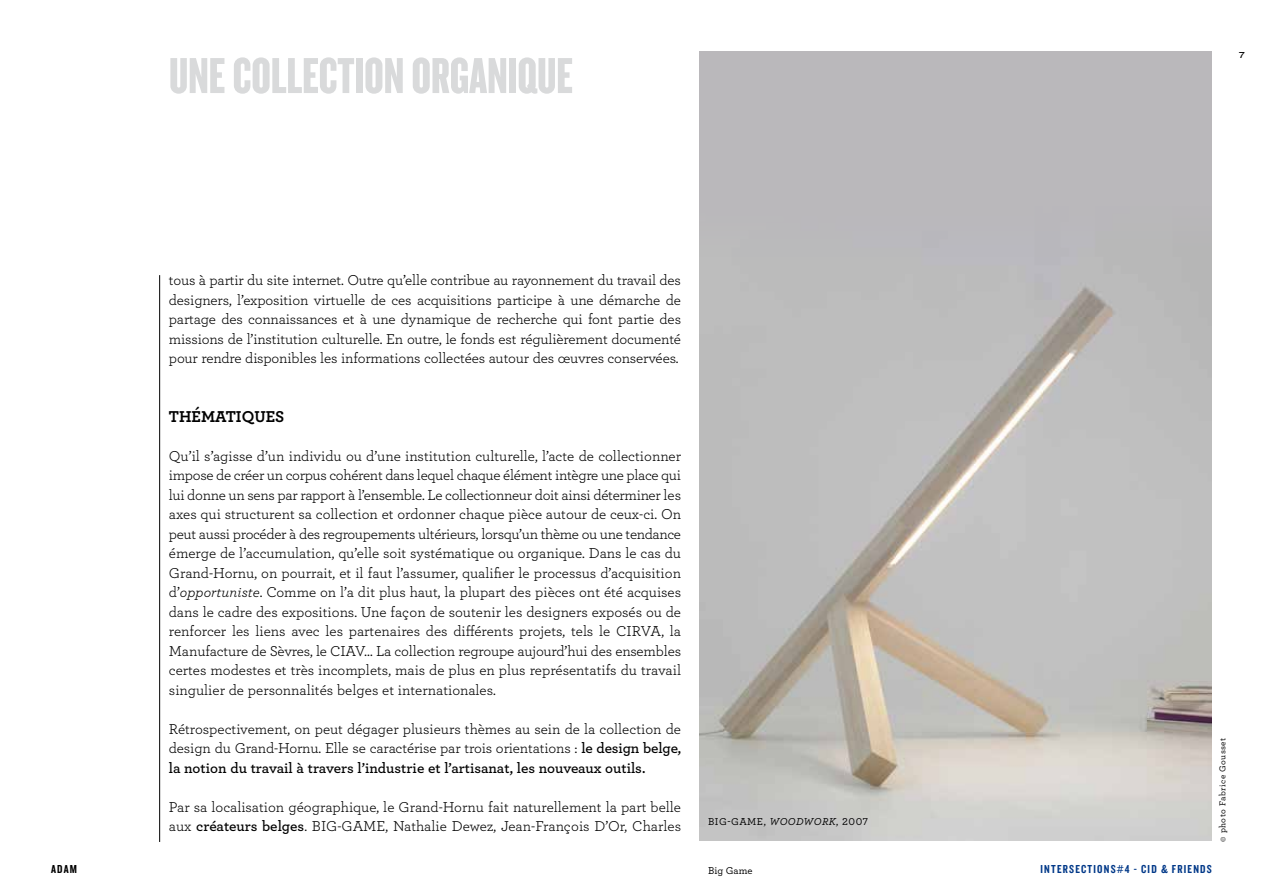
<style>
.page{position:relative;width:1263px;height:893px;background:#fff}
.page>*{position:absolute;margin:0;border:0;box-sizing:border-box;transform-origin:0 0}
.t1{font:52.5px "Knockout 68 Full Featherwt";color:#d9dadb}
.t2{font:700 16.5px "Archer";color:#000}
.t3{font:15px/19.5px "Archer";letter-spacing:-.01em;color:#000;text-align:justify}
.t4{font:12px "Knockout 49 Liteweight";letter-spacing:.1em;color:#003888}
.t5{font:12px "Knockout 49 Liteweight";color:#000}
.t6{font:500 10.5px "Archer";color:#000}
.t7{font:italic 500 10.5px "Archer";letter-spacing:.05em;color:#000}
.t8{font:500 9px "Archer";letter-spacing:.05em;color:#000}
.t9{font:9px "Knockout 33 Junior Heviwt";color:#000}
.s1{font-style:italic}
.s2{font-weight:600}
.s3{font-style:normal}
</style>
<div class="page">
<hr style="left:159px;top:275px;width:1px;height:567px;background:#000">
<img style="left:699px;top:256px;width:513px;height:585px">
<div style="left:699px;top:51px;width:513px;height:205px;background:#bab8bb"></div>
<h1 class="t1" style="left:169px;top:44px;width:406px">UNE COLLECTION ORGANIQUE</h1>
<p class="t9" style="left:1239px;top:49px;width:7px">7</p>
<p class="t3" style="left:169px;top:270px;width:514px">tous à partir du site internet. Outre qu’elle contribue au rayonnement du travail des designers, l’exposition virtuelle de ces acquisitions participe à une démarche de partage des connaissances et à une dynamique de recherche qui font partie des missions de l’institution culturelle. En outre, le fonds est régulièrement documenté pour rendre disponibles les informations collectées autour des œuvres conservées.</p>
<p class="t2" style="left:169px;top:403px;width:117px">THÉMATIQUES</p>
<p class="t3" style="left:169px;top:445px;width:514px">Qu’il s’agisse d’un individu ou d’une institution culturelle, l’acte de collectionner impose de créer un corpus cohérent dans lequel chaque élément intègre une place qui lui donne un sens par rapport à l’ensemble. Le collectionneur doit ainsi déterminer les axes qui structurent sa collection et ordonner chaque pièce autour de ceux-ci. On peut aussi procéder à des regroupements ultérieurs, lorsqu’un thème ou une tendance émerge de l’accumulation, qu’elle soit systématique ou organique. Dans le cas du Grand-Hornu, on pourrait, et il faut l’assumer, qualifier le processus d’acquisition d’<span class="s1">opportuniste</span>. Comme on l’a dit plus haut, la plupart des pièces ont été acquises dans le cadre des expositions. Une façon de soutenir les designers exposés ou de renforcer les liens avec les partenaires des différents projets, tels le CIRVA, la Manufacture de Sèvres, le CIAV… La collection regroupe aujourd’hui des ensembles certes modestes et très incomplets, mais de plus en plus représentatifs du travail singulier de personnalités belges et internationales.</p>
<p class="t3" style="left:169px;top:718px;width:514px">Rétrospectivement, on peut dégager plusieurs thèmes au sein de la collection de design du Grand-Hornu. Elle se caractérise par trois orientations : <span class="s2">le design belge, la notion du travail à travers l’industrie et l’artisanat, les nouveaux outils.</span></p>
<p class="t3" style="left:169px;top:796px;width:514px">Par sa localisation géographique, le Grand-Hornu fait naturellement la part belle aux <span class="s2">créateurs belges</span>. BIG-GAME, Nathalie Dewez, Jean-François D’Or, Charles</p>
<p class="t6" style="left:708px;top:814px;width:40px">BIG-GAME</p>
<p class="t7" style="left:764px;top:813px;width:106px"><span class="s3">,</span> WOODWORK<span class="s3">, 2007</span></p>
<p class="t8" style="left:1216px;top:842px;width:106px;rotate:-90deg">© photo Fabrice Gousset</p>
<p class="t5" style="left:51px;top:861px;width:28px">ADAM</p>
<p class="t4" style="left:1040px;top:861px;width:173px">INTERSECTIONS#4 - CID &amp; FRIENDS</p>
<p class="t6" style="left:708px;top:863px;width:46px">Big Game</p>
</div>
